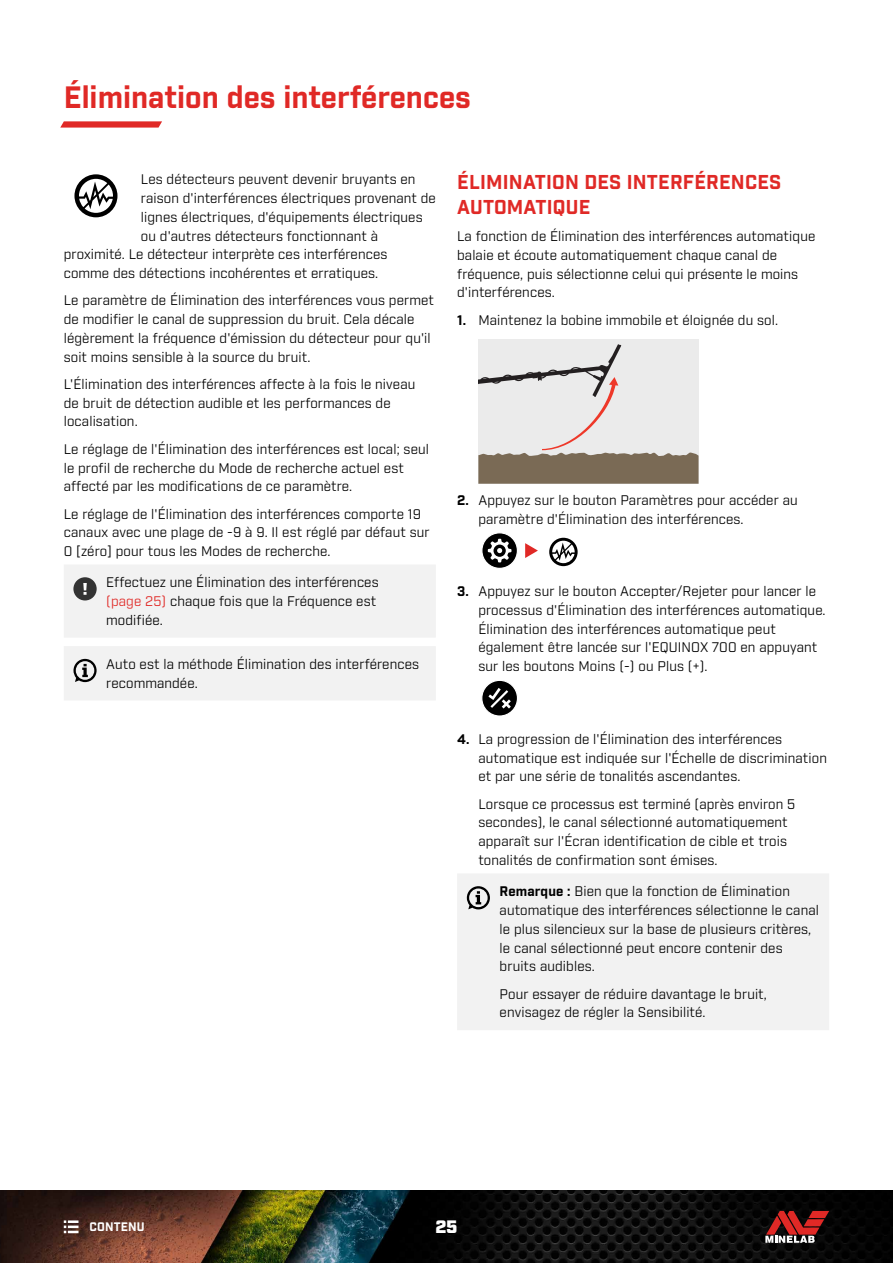
<style>
.page{position:relative;width:893px;height:1263px;background:#fff}
.page>*{position:absolute;margin:0;border:0;box-sizing:border-box;transform-origin:0 0}
.t1{font:700 30px "Industry";color:#e02926}
.t2{font:700 19.5px/24.8px "Industry";letter-spacing:.01em;color:#e02926}
.t3{font:900 18px "Industry";color:#fff}
.t4{font:13.5px/18.8px "Industry";letter-spacing:.01em;color:#000}
.t5{font:700 12px "Industry";letter-spacing:.01em;color:#fff}
.s1{color:#e02926}
.s2{font-weight:700}
</style>
<div class="page">
<svg style="left:60px;top:121px;width:102px;height:7px"></svg>
<img style="left:0;top:1190px;width:893px;height:73px">
<svg style="left:64px;top:1220px;width:15px;height:13px"></svg>
<svg style="left:765px;top:1211px;width:64px;height:32px;background:#7a302f"></svg>
<div style="left:64px;top:565px;width:372px;height:72px;background:#f2f2f2"></div>
<div style="left:64px;top:646px;width:372px;height:54px;background:#f2f2f2"></div>
<svg style="left:478px;top:339px;width:220px;height:145px;background:#cec9c5"></svg>
<svg style="left:482px;top:533px;width:35px;height:35px"></svg>
<svg style="left:525px;top:543px;width:13px;height:15px"></svg>
<svg style="left:549px;top:538px;width:29px;height:28px"></svg>
<svg style="left:482px;top:681px;width:35px;height:35px"></svg>
<div style="left:457px;top:874px;width:372px;height:156px;background:#f2f2f2"></div>
<svg style="left:467px;top:886px;width:23px;height:23px"></svg>
<svg style="left:74px;top:174px;width:43px;height:43px"></svg>
<h1 class="t1" style="left:64px;top:79px;width:409px">Élimination des interférences</h1>
<p class="t4" style="left:141px;top:171px;width:276px">Les détecteurs peuvent devenir bruyants en</p>
<p class="t4" style="left:141px;top:189px;width:296px">raison d'interférences électriques provenant de</p>
<p class="t4" style="left:141px;top:208px;width:283px">lignes électriques, d'équipements électriques</p>
<p class="t4" style="left:141px;top:227px;width:239px">ou d'autres détecteurs fonctionnant à</p>
<p class="t4" style="left:64px;top:246px;width:325px">proximité. Le détecteur interprète ces interférences</p>
<p class="t4" style="left:64px;top:264px;width:314px">comme des détections incohérentes et erratiques.</p>
<p class="t4" style="left:64px;top:292px;width:372px">Le paramètre de Élimination des interférences vous permet de modifier le canal de suppression du bruit. Cela décale légèrement la fréquence d'émission du détecteur pour qu'il soit moins sensible à la source du bruit.</p>
<p class="t4" style="left:64px;top:375px;width:353px">L'Élimination des interférences affecte à la fois le niveau de bruit de détection audible et les performances de localisation.</p>
<p class="t4" style="left:64px;top:440px;width:367px">Le réglage de l'Élimination des interférences est local; seul le profil de recherche du Mode de recherche actuel est affecté par les modifications de ce paramètre.</p>
<p class="t4" style="left:64px;top:505px;width:367px">Le réglage de l'Élimination des interférences comporte 19 canaux avec une plage de -9 à 9. Il est réglé par défaut sur<br>0 [zéro] pour tous les Modes de recherche.</p>
<p class="t4" style="left:106px;top:573px;width:274px">Effectuez une Élimination des interférences <span class="s1">(page 25)</span> chaque fois que la Fréquence est modifiée.</p>
<p class="t4" style="left:106px;top:655px;width:314px">Auto est la méthode Élimination des interférences recommandée.</p>
<h2 class="t2" style="left:457px;top:171px;width:326px">ÉLIMINATION DES INTERFÉRENCES<br>AUTOMATIQUE</h2>
<p class="t4" style="left:457px;top:227px;width:360px">La fonction de Élimination des interférences automatique balaie et écoute automatiquement chaque canal de fréquence, puis sélectionne celui qui présente le moins d'interférences.</p>
<p class="t4" style="left:457px;top:311px;width:321px"><span class="s2">1.</span> Maintenez la bobine immobile et éloignée du sol.</p>
<p class="t4" style="left:478px;top:491px;width:321px;text-indent:-21px"><span class="s2">2.</span> Appuyez sur le bouton Paramètres pour accéder au paramètre d'Élimination des interférences.</p>
<p class="t4" style="left:478px;top:582px;width:347px;text-indent:-21px"><span class="s2">3.</span> Appuyez sur le bouton Accepter/Rejeter pour lancer le processus d'Élimination des interférences automatique.<br>Élimination des interférences automatique peut également être lancée sur l'EQUINOX 700 en appuyant sur les boutons Moins (-) ou Plus (+).</p>
<p class="t4" style="left:478px;top:730px;width:350px;text-indent:-21px"><span class="s2">4.</span> La progression de l'Élimination des interférences automatique est indiquée sur l'Échelle de discrimination et par une série de tonalités ascendantes.</p>
<p class="t4" style="left:478px;top:795px;width:318px">Lorsque ce processus est terminé (après environ 5 secondes), le canal sélectionné automatiquement apparaît sur l'Écran identification de cible et trois tonalités de confirmation sont émises.</p>
<p class="t4" style="left:500px;top:882px;width:321px"><span class="s2">Remarque :</span> Bien que la fonction de Élimination automatique des interférences sélectionne le canal le plus silencieux sur la base de plusieurs critères, le canal sélectionné peut encore contenir des bruits audibles.</p>
<p class="t4" style="left:500px;top:985px;width:269px">Pour essayer de réduire davantage le bruit, envisagez de régler la Sensibilité.</p>
<p class="t5" style="left:90px;top:1220px;width:56px">CONTENU</p>
<h3 class="t3" style="left:435px;top:1216px;width:24px">25</h3>
</div>
